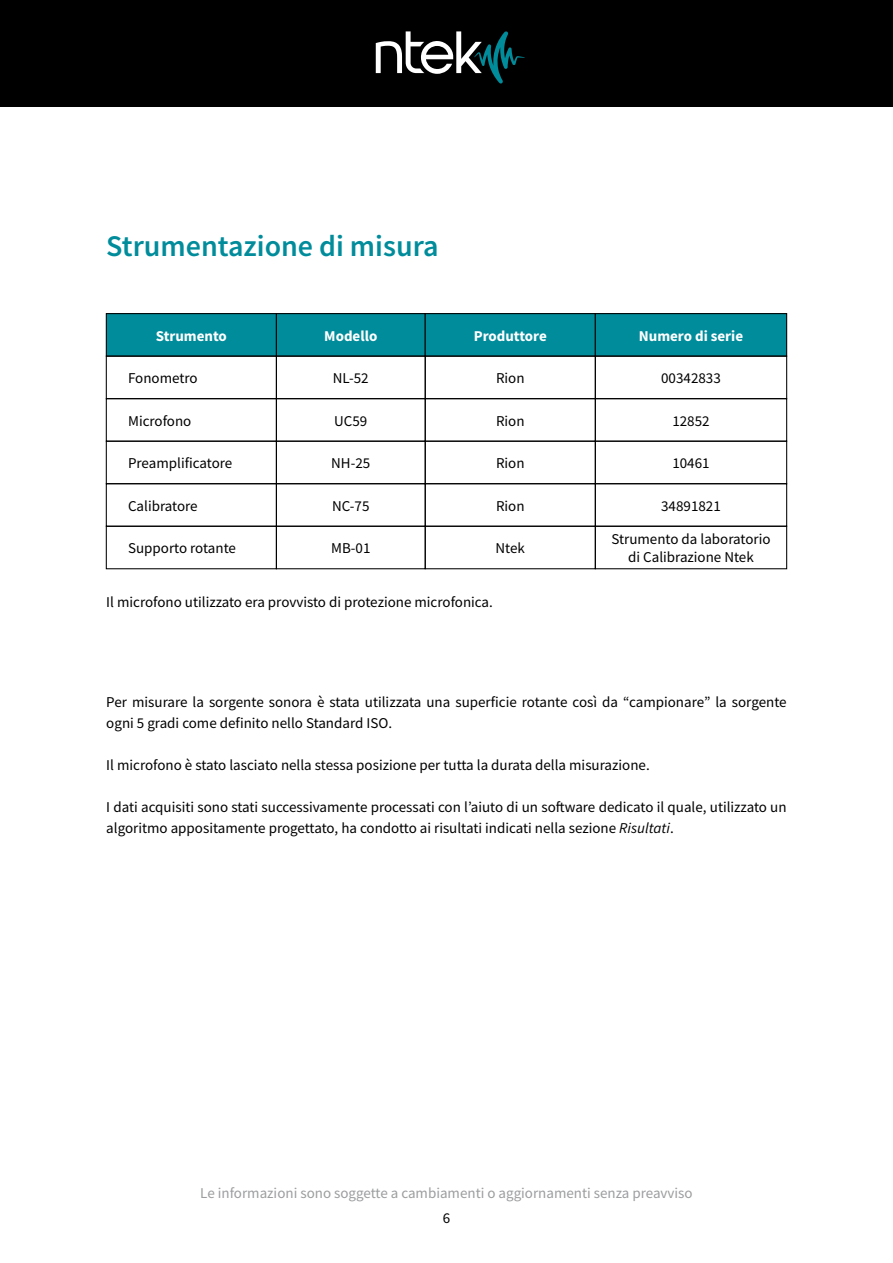
<style>
.page{position:relative;width:893px;height:1263px;background:#fff}
.page>*{position:absolute;margin:0;border:0;box-sizing:border-box;transform-origin:0 0}
.t1{font:600 30px "Source Sans Pro";color:#008c9b}
.t2{font:15px/21px "Source Sans Pro";color:#000}
.t3{font:15px "Source Sans Pro";color:#9c9d9f}
.t4{font:700 15px "Source Sans Pro";color:#fff}
.s1{font-style:italic}
</style>
<div class="page">
<div style="left:0;top:0;width:893px;height:106px;background:#000"></div>
<svg style="left:376px;top:31px;width:149px;height:52px"></svg>
<div style="left:106px;top:314px;width:170px;height:42px;background:#008c9b"></div>
<div style="left:106px;top:313px;width:171px;height:44px;border:1px solid #000"></div>
<div style="left:276px;top:314px;width:149px;height:42px;background:#008c9b"></div>
<div style="left:276px;top:313px;width:150px;height:44px;border:1px solid #000"></div>
<div style="left:425px;top:314px;width:170px;height:42px;background:#008c9b"></div>
<div style="left:425px;top:313px;width:171px;height:44px;border:1px solid #000"></div>
<div style="left:595px;top:314px;width:192px;height:42px;background:#008c9b"></div>
<div style="left:595px;top:313px;width:192px;height:44px;border:1px solid #000"></div>
<div style="left:106px;top:356px;width:171px;height:43px;border:1px solid #000"></div>
<div style="left:106px;top:398px;width:171px;height:44px;border:1px solid #000"></div>
<div style="left:106px;top:441px;width:171px;height:43px;border:1px solid #000"></div>
<div style="left:106px;top:483px;width:171px;height:44px;border:1px solid #000"></div>
<div style="left:106px;top:526px;width:171px;height:43px;border:1px solid #000"></div>
<div style="left:276px;top:356px;width:150px;height:43px;border:1px solid #000"></div>
<div style="left:276px;top:398px;width:150px;height:44px;border:1px solid #000"></div>
<div style="left:276px;top:441px;width:150px;height:43px;border:1px solid #000"></div>
<div style="left:276px;top:483px;width:150px;height:44px;border:1px solid #000"></div>
<div style="left:276px;top:526px;width:150px;height:43px;border:1px solid #000"></div>
<div style="left:425px;top:356px;width:171px;height:43px;border:1px solid #000"></div>
<div style="left:425px;top:398px;width:171px;height:44px;border:1px solid #000"></div>
<div style="left:425px;top:441px;width:171px;height:43px;border:1px solid #000"></div>
<div style="left:425px;top:483px;width:171px;height:44px;border:1px solid #000"></div>
<div style="left:425px;top:526px;width:171px;height:43px;border:1px solid #000"></div>
<div style="left:595px;top:356px;width:192px;height:43px;border:1px solid #000"></div>
<div style="left:595px;top:398px;width:192px;height:44px;border:1px solid #000"></div>
<div style="left:595px;top:441px;width:192px;height:43px;border:1px solid #000"></div>
<div style="left:595px;top:483px;width:192px;height:44px;border:1px solid #000"></div>
<div style="left:595px;top:526px;width:192px;height:43px;border:1px solid #000"></div>
<h1 class="t1" style="left:106px;top:235px;width:334px">Strumentazione di misura</h1>
<p class="t4" style="left:156px;top:327px;width:73px">Strumento</p>
<p class="t4" style="left:324px;top:327px;width:55px">Modello</p>
<p class="t4" style="left:474px;top:327px;width:75px">Produttore</p>
<p class="t4" style="left:639px;top:327px;width:106px">Numero di serie</p>
<p class="t2" style="left:128px;top:368px;width:71px">Fonometro</p>
<p class="t2" style="left:128px;top:411px;width:65px">Microfono</p>
<p class="t2" style="left:128px;top:453px;width:106px">Preamplificatore</p>
<p class="t2" style="left:128px;top:496px;width:71px">Calibratore</p>
<p class="t2" style="left:128px;top:538px;width:109px">Supporto rotante</p>
<p class="t2" style="left:496px;top:368px;width:30px">Rion</p>
<p class="t2" style="left:496px;top:411px;width:30px">Rion</p>
<p class="t2" style="left:496px;top:453px;width:30px">Rion</p>
<p class="t2" style="left:496px;top:496px;width:30px">Rion</p>
<p class="t2" style="left:496px;top:538px;width:31px">Ntek</p>
<p class="t2" style="left:333px;top:368px;width:37px">NL-52</p>
<p class="t2" style="left:334px;top:411px;width:35px">UC59</p>
<p class="t2" style="left:331px;top:453px;width:41px">NH-25</p>
<p class="t2" style="left:332px;top:496px;width:39px">NC-75</p>
<p class="t2" style="left:331px;top:538px;width:41px">MB-01</p>
<p class="t2" style="left:661px;top:368px;width:61px">00342833</p>
<p class="t2" style="left:672px;top:411px;width:39px">12852</p>
<p class="t2" style="left:672px;top:453px;width:39px">10461</p>
<p class="t2" style="left:661px;top:496px;width:61px">34891821</p>
<p class="t2" style="left:611px;top:531px;width:161px;line-height:18px;text-align:center">Strumento da laboratorio di Calibrazione Ntek</p>
<p class="t2" style="left:106px;top:592px;width:388px">Il microfono utilizzato era provvisto di protezione microfonica.</p>
<p class="t2" style="left:106px;top:692px;width:682px">Per misurare la sorgente sonora è stata utilizzata una superficie rotante così da “campionare” la sorgente ogni 5 gradi come definito nello Standard ISO.</p>
<p class="t2" style="left:106px;top:755px;width:545px">Il microfono è stato lasciato nella stessa posizione per tutta la durata della misurazione.</p>
<p class="t2" style="left:106px;top:797px;width:682px">I dati acquisiti sono stati successivamente processati con l’aiuto di un software dedicato il quale, utilizzato un algoritmo appositamente progettato, ha condotto ai risultati indicati nella sezione <span class="s1">Risultati</span>.</p>
<p class="t3" style="left:200px;top:1186px;width:494px">Le informazioni sono soggette a cambiamenti o aggiornamenti senza preavviso</p>
<p class="t2" style="left:443px;top:1208px;width:9px">6</p>
</div>
